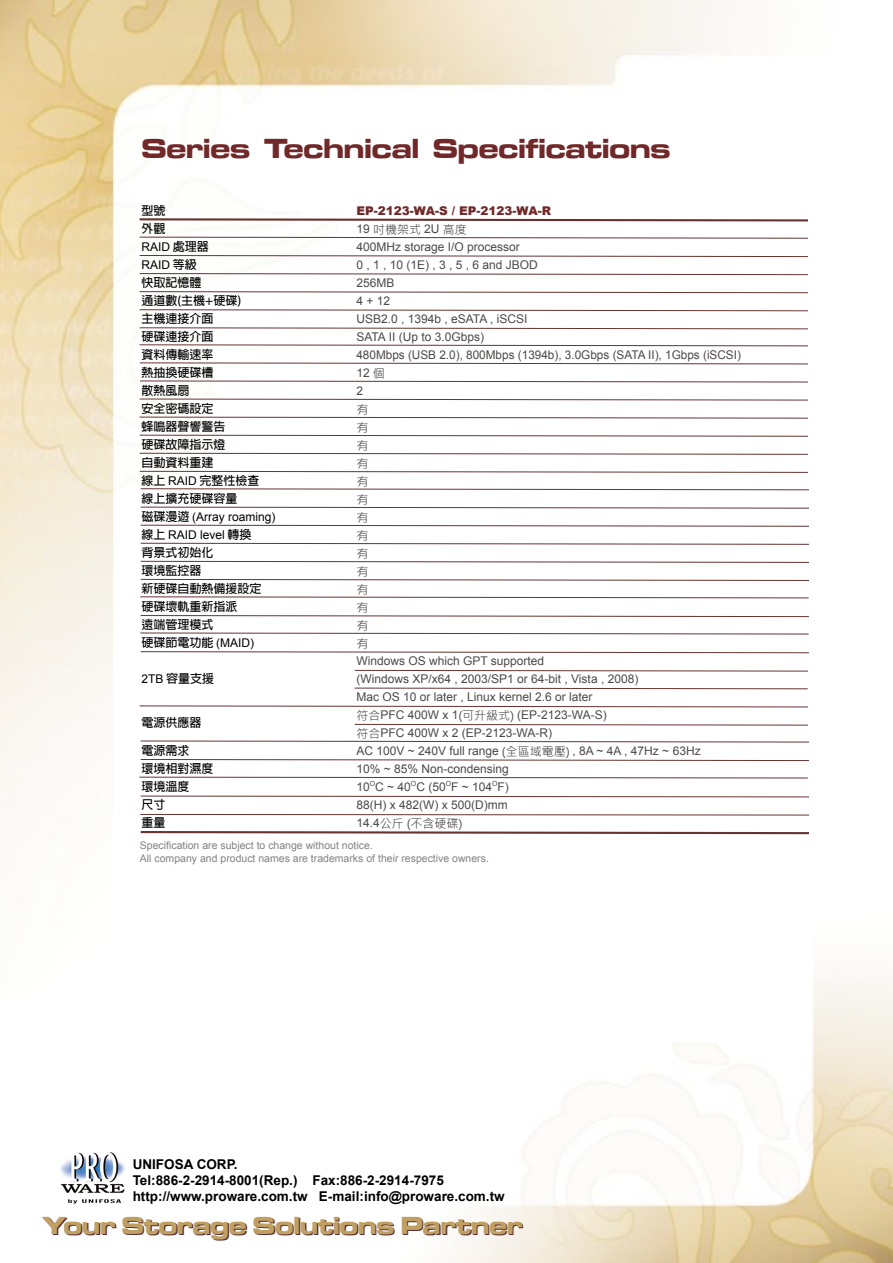
<style>
.page{position:relative;width:893px;height:1263px;background:#fff}
.page>*{position:absolute;margin:0;border:0;box-sizing:border-box;transform-origin:0 0}
.t1{font:28.5px "Microgramma D Bold Exte";color:#702829}
.t2{font:25.5px "Microgramma D Bold Exte";color:#592f34}
.t3{font:700 13.5px/16.2px "Arial";color:#000}
.t4{font:12px/18px "Arial";color:#4c4948}
.t5{font:700 12px/18px "Adobe Fan Heiti Std";color:#000}
.t6{font:12px/18px "Arial";color:#000}
.t7{font:12px/18px "Microsoft Jheng Hei";color:#4c4948;text-align:justify}
.t8{font:900 12px "Arial";color:#702829}
.t9{font:10.5px/12.6px "Arial";color:#838281}
.t10{font:7.05px "Arial";color:#4c4948}
.s1{font-family:"Adobe Fan Heiti Std";font-weight:700}
.s2{font-family:"Arial";font-weight:400}
.s3{font-family:"Arial"}
.s4{font-family:"Microsoft Jheng Hei"}
</style>
<div class="page">
<img style="left:0;top:0;width:893px;height:1263px">
<svg style="left:137px;top:217px;width:673px;height:6px"></svg>
<svg style="left:139px;top:236px;width:670px;height:3px"></svg>
<svg style="left:139px;top:255px;width:670px;height:2px"></svg>
<svg style="left:139px;top:273px;width:670px;height:2px"></svg>
<svg style="left:139px;top:291px;width:670px;height:3px"></svg>
<svg style="left:139px;top:309px;width:670px;height:3px"></svg>
<svg style="left:139px;top:327px;width:670px;height:3px"></svg>
<svg style="left:139px;top:344px;width:670px;height:3px"></svg>
<svg style="left:139px;top:362px;width:670px;height:3px"></svg>
<svg style="left:139px;top:380px;width:670px;height:3px"></svg>
<svg style="left:139px;top:398px;width:670px;height:3px"></svg>
<svg style="left:139px;top:416px;width:670px;height:3px"></svg>
<svg style="left:139px;top:434px;width:670px;height:3px"></svg>
<svg style="left:139px;top:452px;width:670px;height:3px"></svg>
<svg style="left:139px;top:470px;width:670px;height:3px"></svg>
<svg style="left:140px;top:488px;width:670px;height:3px"></svg>
<svg style="left:140px;top:506px;width:670px;height:3px"></svg>
<svg style="left:140px;top:524px;width:670px;height:3px"></svg>
<svg style="left:140px;top:542px;width:670px;height:3px"></svg>
<svg style="left:140px;top:560px;width:670px;height:3px"></svg>
<svg style="left:140px;top:578px;width:670px;height:3px"></svg>
<svg style="left:140px;top:615px;width:670px;height:2px"></svg>
<svg style="left:140px;top:651px;width:670px;height:3px"></svg>
<svg style="left:139px;top:705px;width:670px;height:3px"></svg>
<svg style="left:140px;top:740px;width:670px;height:3px"></svg>
<svg style="left:140px;top:759px;width:670px;height:2px"></svg>
<svg style="left:140px;top:795px;width:670px;height:3px"></svg>
<svg style="left:139px;top:813px;width:671px;height:3px"></svg>
<svg style="left:139px;top:830px;width:672px;height:5px"></svg>
<svg style="left:139px;top:596px;width:670px;height:3px"></svg>
<svg style="left:139px;top:632px;width:670px;height:3px"></svg>
<svg style="left:139px;top:776px;width:670px;height:3px"></svg>
<svg style="left:354px;top:723px;width:455px;height:3px"></svg>
<svg style="left:354px;top:669px;width:455px;height:3px"></svg>
<svg style="left:354px;top:687px;width:455px;height:3px"></svg>
<img style="left:60px;top:1150px;width:66px;height:55px">
<h1 class="t1" style="left:142px;top:129px;width:530px">Series Technical Specifications</h1>
<p class="t5" style="left:141px;top:202px;width:25px">型號外觀</p>
<p class="t6" style="left:141px;top:238px;width:69px">RAID <span class="s1">處理器<br></span>RAID <span class="s1">等級</span></p>
<p class="t5" style="left:141px;top:274px;width:120px">快取記憶體<br>通道數(主機+硬碟)<br>主機連接介面<br>硬碟連接介面<br>資料傳輸速率<br>熱抽換硬碟槽<br>散熱風扇<br>安全密碼設定<br>蜂鳴器聲響警告<br>硬碟故障指示燈<br>自動資料重建<br>線上 <span class="s2">RAID</span> 完整性檢查線上擴充硬碟容量</p>
<p class="t6" style="left:141px;top:508px;width:136px"><span class="s1">磁碟漫遊</span> (Array roaming)<span class="s1">線上</span> RAID level <span class="s1">轉換</span></p>
<p class="t5" style="left:141px;top:544px;width:121px">背景式初始化<br>環境監控器<br>新硬碟自動熱備援設定硬碟壞軌重新指派<br>遠端管理模式<br>硬碟節電功能 <span class="s2">(MAID)</span></p>
<p class="t5" style="left:141px;top:670px;width:74px"><span class="s2">2TB</span> 容量支援</p>
<p class="t5" style="left:141px;top:713px;width:61px">電源供應器</p>
<p class="t5" style="left:141px;top:742px;width:73px">電源需求<br>環境相對濕度環境溫度<br>尺寸<br>重量</p>
<p class="t9" style="left:140px;top:839px;width:350px">Specification are subject to change without notice.<br>All company and product names are trademarks of their respective owners.</p>
<p class="t8" style="left:356px;top:202px;width:196px">EP-2123-WA-S / EP-2123-WA-R</p>
<p class="t7" style="left:356px;top:220px;width:112px"><span class="s3">19</span> 吋機架式 <span class="s3">2U</span> 高度</p>
<p class="t4" style="left:356px;top:238px;width:386px">400MHz storage I/O processor<br>0 , 1 , 10 (1E) , 3 , 5 , 6 and JBOD<br>256MB<br>4 + 12<br>USB2.0 , 1394b , eSATA , iSCSI<br>SATA II (Up to 3.0Gbps)<br>480Mbps (USB 2.0), 800Mbps (1394b), 3.0Gbps (SATA II), 1Gbps (iSCSI)<br>12 <span class="s4">個<br></span>2</p>
<p class="t7" style="left:356px;top:400px;width:13px">有有有有有有有有有有有有有有</p>
<p class="t4" style="left:356px;top:652px;width:346px">Windows OS which GPT supported<br>(Windows XP/x64 , 2003/SP1 or 64-bit , Vista , 2008)<br>Mac OS 10 or later , Linux kernel 2.6 or later<br><span class="s4">符合</span>PFC 400W x 1<span class="s4">(可升級式)</span> (EP-2123-WA-S)<br><span class="s4">符合</span>PFC 400W x 2 (EP-2123-WA-R)<br>AC 100V ~ 240V full range <span class="s4">(全區域電壓)</span> , 8A ~ 4A , 47Hz ~ 63Hz 10% ~ 85% Non-condensing<br>10</p>
<p class="t10" style="left:370px;top:778px;width:7px">O</p>
<p class="t4" style="left:375px;top:778px;width:37px">C ~ 40</p>
<p class="t10" style="left:411px;top:778px;width:7px">O</p>
<p class="t4" style="left:416px;top:778px;width:31px">C (50</p>
<p class="t10" style="left:446px;top:778px;width:7px">O</p>
<p class="t4" style="left:451px;top:778px;width:43px">F ~ 104</p>
<p class="t10" style="left:492px;top:778px;width:7px">O</p>
<p class="t4" style="left:356px;top:778px;width:154px;text-align:right">F)<br>88(H) x 482(W) x 500(D)mm</p>
<p class="t7" style="left:356px;top:814px;width:108px"><span class="s3">14.4</span>公斤 (不含硬碟)</p>
<p class="t3" style="left:133px;top:1156px;width:373px">UNIFOSA CORP.<br>Tel:886-2-2914-8001(Rep.) Fax:886-2-2914-7975 http://www.proware.com.tw E-mail:info@proware.com.tw</p>
<h2 class="t2" style="left:44px;top:1209px;width:481px">Your Storage Solutions Partner</h2>
</div>
